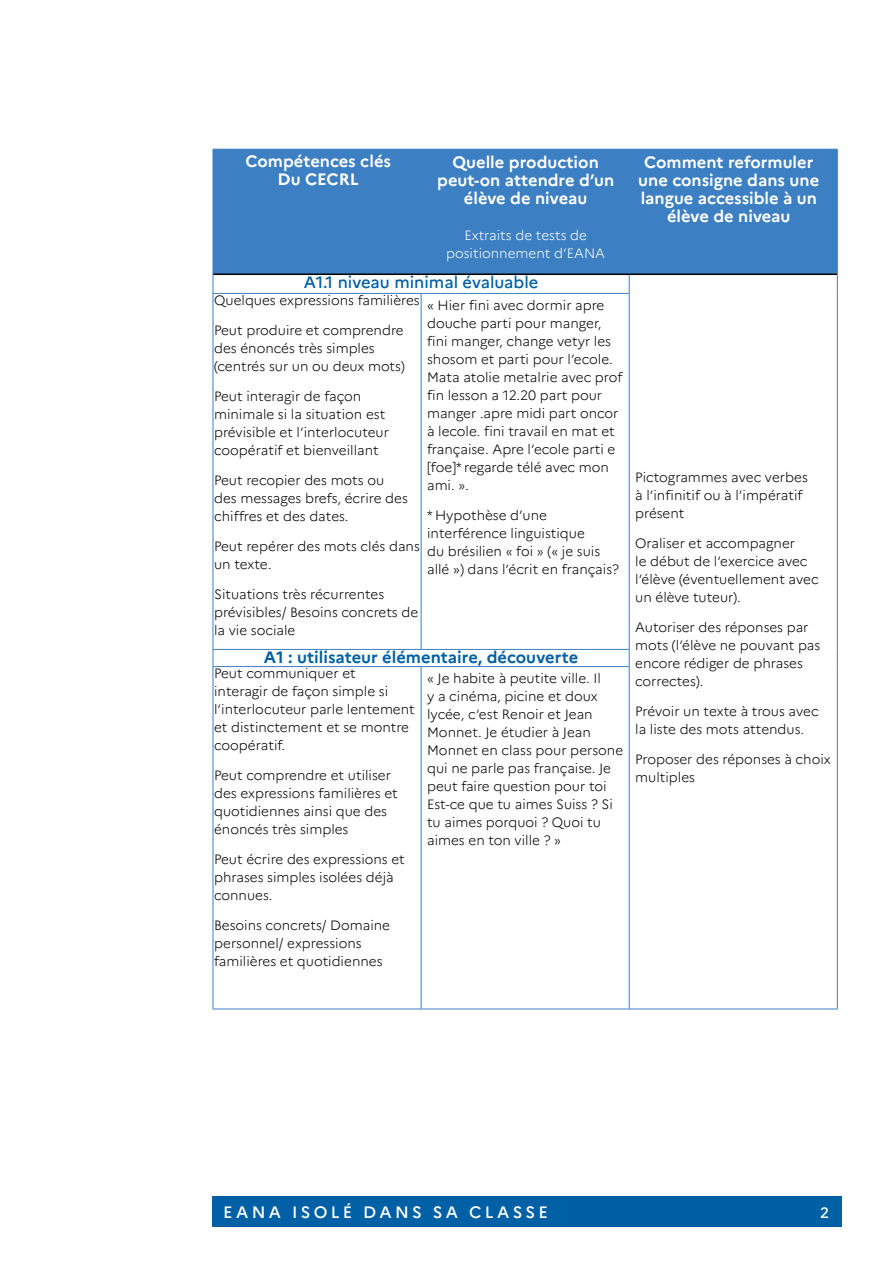
<style>
.page{position:relative;width:893px;height:1263px;background:#fff}
.page>*{position:absolute;margin:0;border:0;box-sizing:border-box;transform-origin:0 0}
.t1{font:700 16.5px/18px "Marianne";color:#fff;text-align:center}
.Heading_3{font:700 16.5px "Marianne";color:#0060a6}
.Heading_3-2{font:500 16.5px "Marianne";color:#0060a6}
.t2{font:500 16.5px "Marianne";letter-spacing:.2em;color:#fff}
.t3{font:500 15px "Marianne";color:#fff}
.t4{font:300 13.5px/18px "Marianne";color:#000}
.t5{font:300 13.5px/18px "Marianne";color:#fff;text-align:center}
</style>
<div class="page">
<div style="left:213px;top:1197px;width:629px;height:30px;background:#0060a6"></div>
<div style="left:214px;top:150px;width:623px;height:124px;background:#3c7fc2"></div>
<hr style="left:213px;top:149px;width:208px;height:1px;background:#3c7fc2">
<hr style="left:213px;top:150px;width:1px;height:124px;background:#3c7fc2">
<hr style="left:421px;top:149px;width:208px;height:1px;background:#3c7fc2">
<hr style="left:421px;top:150px;width:1px;height:124px;background:#3c7fc2">
<hr style="left:629px;top:149px;width:209px;height:1px;background:#3c7fc2">
<hr style="left:629px;top:150px;width:1px;height:124px;background:#3c7fc2">
<hr style="left:837px;top:150px;width:1px;height:124px;background:#3c7fc2">
<svg style="left:213px;top:275px;width:1px;height:18px"></svg>
<svg style="left:629px;top:275px;width:1px;height:18px"></svg>
<svg style="left:837px;top:274px;width:1px;height:19px"></svg>
<hr style="left:213px;top:293px;width:208px;height:1px;background:#3c7fc2">
<hr style="left:213px;top:294px;width:1px;height:355px;background:#3c7fc2">
<hr style="left:421px;top:293px;width:209px;height:1px;background:#3c7fc2">
<hr style="left:421px;top:294px;width:1px;height:355px;background:#3c7fc2">
<hr style="left:629px;top:294px;width:1px;height:355px;background:#3c7fc2">
<hr style="left:837px;top:293px;width:1px;height:356px;background:#3c7fc2">
<hr style="left:213px;top:649px;width:208px;height:1px;background:#3c7fc2">
<svg style="left:213px;top:650px;width:1px;height:16px"></svg>
<hr style="left:421px;top:649px;width:209px;height:1px;background:#3c7fc2">
<svg style="left:629px;top:650px;width:1px;height:16px"></svg>
<svg style="left:837px;top:649px;width:1px;height:17px"></svg>
<hr style="left:213px;top:666px;width:208px;height:1px;background:#3c7fc2">
<hr style="left:213px;top:667px;width:1px;height:341px;background:#3c7fc2">
<hr style="left:421px;top:666px;width:209px;height:1px;background:#3c7fc2">
<hr style="left:421px;top:667px;width:1px;height:341px;background:#3c7fc2">
<hr style="left:629px;top:667px;width:1px;height:341px;background:#3c7fc2">
<hr style="left:837px;top:666px;width:1px;height:342px;background:#3c7fc2">
<hr style="left:213px;top:1008px;width:208px;height:1px;background:#3c7fc2">
<hr style="left:421px;top:1008px;width:208px;height:1px;background:#3c7fc2">
<hr style="left:629px;top:1008px;width:209px;height:1px;background:#3c7fc2">
<hr style="left:213px;top:274px;width:208px;height:1px;background:#000">
<hr style="left:421px;top:274px;width:208px;height:1px;background:#000">
<hr style="left:629px;top:274px;width:208px;height:1px;background:#000">
<p class="t1" style="left:245px;top:152px;width:147px">Compétences clés</p>
<p class="t1" style="left:278px;top:170px;width:83px">Du CECRL</p>
<p class="t1" style="left:437px;top:153px;width:179px">Quelle production peut-on attendre d’un élève de niveau</p>
<p class="t5" style="left:446px;top:226px;width:160px">Extraits de tests de positionnement d’EANA</p>
<p class="Heading_3-2" style="left:304px;top:272px;width:236px">A1.1 niveau minimal évaluable</p>
<p class="t4" style="left:214px;top:291px;width:207px">Quelques expressions familières</p>
<p class="t4" style="left:214px;top:321px;width:192px">Peut produire et comprendre des énoncés très simples (centrés sur un ou deux mots)</p>
<p class="t4" style="left:214px;top:387px;width:176px">Peut interagir de façon minimale si la situation est prévisible et l’interlocuteur coopératif et bienveillant</p>
<p class="t4" style="left:214px;top:471px;width:195px">Peut recopier des mots ou des messages brefs, écrire des chiffres et des dates.</p>
<p class="t4" style="left:214px;top:537px;width:207px">Peut repérer des mots clés dans un texte.</p>
<p class="t4" style="left:214px;top:585px;width:206px">Situations très récurrentes prévisibles/ Besoins concrets de la vie sociale</p>
<p class="t4" style="left:427px;top:296px;width:197px">« Hier fini avec dormir apre douche parti pour manger, fini manger, change vetyr les shosom et parti pour l’ecole.<br>Mata atolie metalrie avec prof fin lesson a 12.20 part pour manger .apre midi part oncor à lecole. fini travail en mat et française. Apre l’ecole parti e [foe]* regarde télé avec mon ami. ».</p>
<p class="t4" style="left:427px;top:506px;width:193px">* Hypothèse d’une interférence linguistique<br>du brésilien « foi » (« je suis allé ») dans l’écrit en français?</p>
<p class="Heading_3" style="left:264px;top:647px;width:316px">A1 : utilisateur élémentaire, découverte</p>
<p class="t4" style="left:214px;top:664px;width:202px">Peut communiquer et<br>interagir de façon simple si l’interlocuteur parle lentement et distinctement et se montre coopératif.</p>
<p class="t4" style="left:214px;top:766px;width:185px">Peut comprendre et utiliser des expressions familières et quotidiennes ainsi que des énoncés très simples</p>
<p class="t4" style="left:214px;top:850px;width:192px">Peut écrire des expressions et phrases simples isolées déjà connues.</p>
<p class="t4" style="left:214px;top:916px;width:178px">Besoins concrets/ Domaine personnel/ expressions familières et quotidiennes</p>
<p class="t4" style="left:427px;top:669px;width:198px">« Je habite à peutite ville. Il<br>y a cinéma, picine et doux lycée, c’est Renoir et Jean<br>Monnet. Je étudier à Jean<br>Monnet en class pour persone qui ne parle pas française. Je peut faire question pour toi<br>Est-ce que tu aimes Suiss ? Si tu aimes porquoi ? Quoi tu aimes en ton ville ? »</p>
<p class="t1" style="left:638px;top:153px;width:182px">Comment reformuler une consigne dans une langue accessible à un élève de niveau</p>
<p class="t4" style="left:635px;top:468px;width:174px">Pictogrammes avec verbes à l’infinitif ou à l’impératif présent</p>
<p class="t4" style="left:635px;top:534px;width:185px">Oraliser et accompagner<br>le début de l’exercice avec l’élève (éventuellement avec un élève tuteur).</p>
<p class="t4" style="left:635px;top:618px;width:187px">Autoriser des réponses par mots (l’élève ne pouvant pas encore rédiger de phrases correctes).</p>
<p class="t4" style="left:635px;top:702px;width:185px">Prévoir un texte à trous avec la liste des mots attendus.</p>
<p class="t4" style="left:635px;top:750px;width:197px">Proposer des réponses à choix multiples</p>
<p class="t2" style="left:223px;top:1202px;width:326px">EANA ISOLÉ DANS SA CLASSE</p>
<p class="t3" style="left:820px;top:1203px;width:10px">2</p>
</div>
